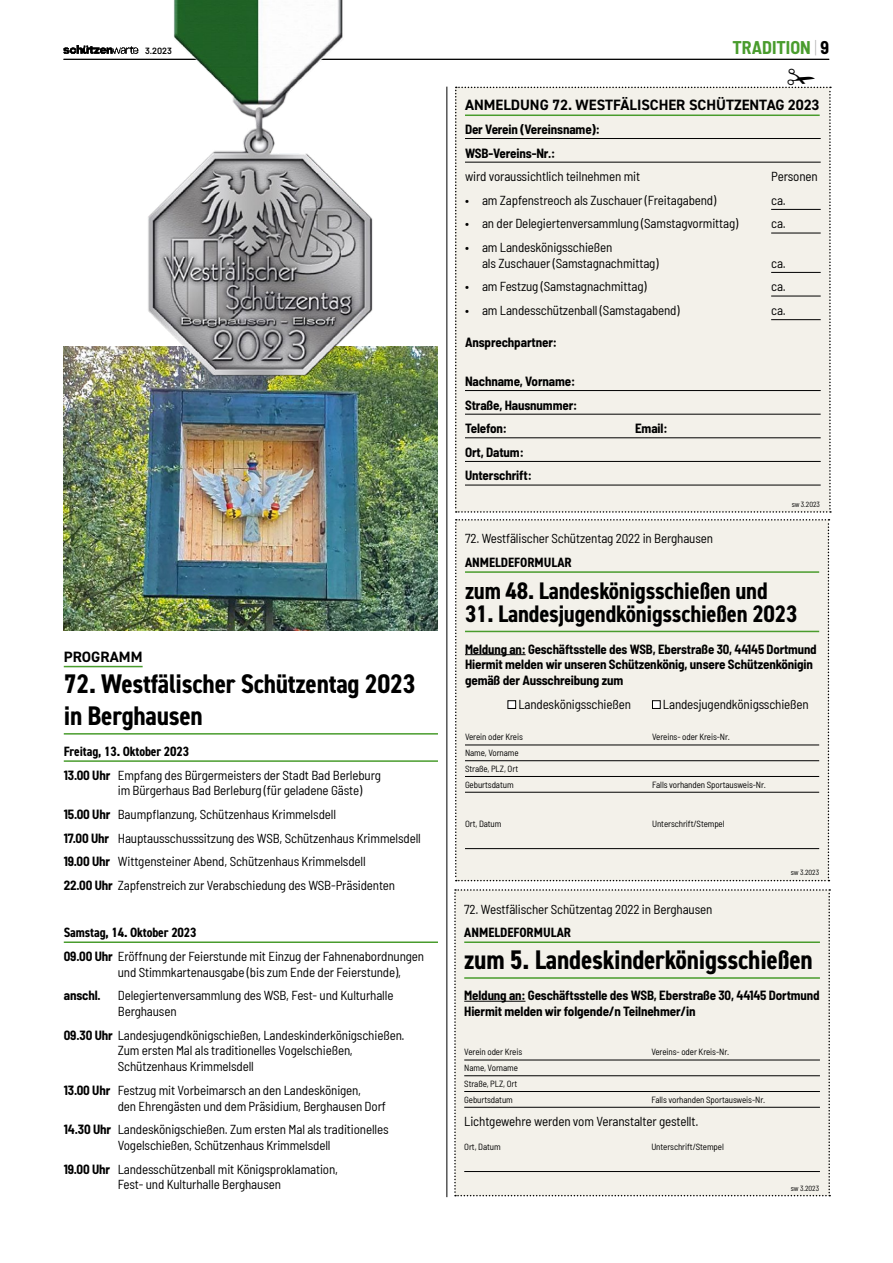
<style>
.page{position:relative;width:893px;height:1263px;background:#fff}
.page>*{position:absolute;margin:0;border:0;box-sizing:border-box;transform-origin:0 0}
.t1{font:700 condensed 27px/31.5px "DIN2014";letter-spacing:-.01em;color:#000}
.t2{font:700 condensed 24px "DIN2014";letter-spacing:-.01em;color:#000}
.t3{font:700 semi-condensed 18px "Barlow";color:#499c2d}
.t4{font:700 15px "DIN2014";color:#000}
.t5{font:700 condensed 13.5px "DIN2014";letter-spacing:-.01em;color:#000}
.t6{font:semi-condensed 13.05px/15.8px "Barlow";letter-spacing:-.01em;color:#000}
.t7{font:700 semi-condensed 13.05px/23.5px "Barlow";letter-spacing:-.01em;color:#000}
.t8{font:semi-condensed 9px/15.8px "Barlow";letter-spacing:-.01em;color:#000;text-align:justify}
.t9{font:600 9px "Barlow";color:#000}
.t10{font:semi-condensed 7.5px "Barlow";letter-spacing:-.01em;color:#000}
.s1{font-weight:200;color:#aaa}
.s2{color:#000}
.s3{font-weight:700}
</style>
<div class="page">
<hr style="left:63px;top:59px;width:766px;height:1px;background:#000">
<img style="left:63px;top:46px;width:71px;height:8px">
<svg style="left:455px;top:519px;width:374px;height:362px;background:#ebe9e2"></svg>
<div style="left:454px;top:889px;width:376px;height:307px;background:#f3f1ea"></div>
<hr style="left:446px;top:87px;width:1px;height:1110px;background:#000">
<hr style="left:64px;top:666px;width:79px;height:1px;background:#499c2d">
<hr style="left:64px;top:733px;width:374px;height:2px;background:#499c2d">
<hr style="left:64px;top:760px;width:374px;height:2px;background:#499c2d">
<hr style="left:64px;top:941px;width:374px;height:2px;background:#499c2d">
<img style="left:64px;top:347px;width:374px;height:283px">
<img style="left:134px;top:0;width:249px;height:387px">
<div style="left:455px;top:86px;width:376px;height:427px;background:#f3f1ea"></div>
<p class="t9" style="left:145px;top:44px;width:28px">3.2023</p>
<h3 class="t3" style="left:732px;top:34px;width:98px">TRADITION <span class="s1">|</span> <span class="s2">9</span></h3>
<p class="t4" style="left:465px;top:95px;width:356px">ANMELDUNG 72. WESTFÄLISCHER SCHÜTZENTAG 2023</p>
<p class="t7" style="left:465px;top:117px;width:136px">Der Verein (Vereinsname):<br>WSB-Vereins-Nr.:</p>
<p class="t6" style="left:465px;top:168px;width:177px">wird voraussichtlich teilnehmen mit</p>
<p class="t6" style="left:771px;top:168px;width:48px">Personen</p>
<p class="t6" style="left:465px;top:191px;width:253px">• am Zapfenstreoch als Zuschauer (Freitagabend)</p>
<p class="t6" style="left:771px;top:191px;width:16px">ca.</p>
<p class="t6" style="left:465px;top:215px;width:275px">• an der Delegiertenversammlung (Samstagvormittag)</p>
<p class="t6" style="left:771px;top:215px;width:16px">ca.</p>
<p class="t6" style="left:482px;top:238px;width:178px;text-indent:-17px">• am Landeskönigsschießen<br>als Zuschauer (Samstagnachmittag)</p>
<p class="t6" style="left:771px;top:254px;width:16px">ca.</p>
<p class="t6" style="left:465px;top:278px;width:183px">• am Festzug (Samstagnachmittag)</p>
<p class="t6" style="left:771px;top:278px;width:16px">ca.</p>
<p class="t6" style="left:465px;top:301px;width:216px">• am Landesschützenball (Samstagabend)</p>
<p class="t6" style="left:771px;top:301px;width:16px">ca.</p>
<p class="t7" style="left:465px;top:329px;width:94px">Ansprechpartner:</p>
<p class="t7" style="left:465px;top:369px;width:114px">Nachname, Vorname:<br>Straße, Hausnummer:<br>Telefon:</p>
<p class="t7" style="left:635px;top:416px;width:34px">Email:</p>
<p class="t4" style="left:64px;top:646px;width:80px">PROGRAMM</p>
<h1 class="t1" style="left:64px;top:668px;width:353px">72. Westfälischer Schützentag 2023 in Berghausen</h1>
<p class="t5" style="left:64px;top:742px;width:127px">Freitag, 13. Oktober 2023</p>
<p class="t6" style="left:118px;top:766px;width:265px;text-indent:-54px"><span class="s3">13.00 Uhr</span> Empfang des Bürgermeisters der Stadt Bad Berleburg im Bürgerhaus Bad Berleburg (für geladene Gäste)</p>
<p class="t6" style="left:64px;top:802px;width:359px;line-height:23.5px"><span class="s3">15.00 Uhr</span> Baumpflanzung, Schützenhaus Krimmelsdell<br><span class="s3">17.00 Uhr</span> Hauptausschusssitzung des WSB, Schützenhaus Krimmelsdell <span class="s3">19.00 Uhr</span> Wittgensteiner Abend, Schützenhaus Krimmelsdell<br><span class="s3">22.00 Uhr</span> Zapfenstreich zur Verabschiedung des WSB-Präsidenten</p>
<p class="t5" style="left:64px;top:923px;width:134px">Samstag, 14. Oktober 2023</p>
<p class="t6" style="left:118px;top:947px;width:308px;text-indent:-54px"><span class="s3">09.00 Uhr</span> Eröffnung der Feierstunde mit Einzug der Fahnenabordnungen und Stimmkartenausgabe (bis zum Ende der Feierstunde),</p>
<p class="t7" style="left:64px;top:983px;width:39px">anschl.</p>
<p class="t6" style="left:118px;top:987px;width:277px">Delegiertenversammlung des WSB, Fest- und Kulturhalle<br>Berghausen</p>
<p class="t6" style="left:118px;top:1026px;width:288px;text-indent:-54px"><span class="s3">09.30 Uhr</span> Landesjugendkönigschießen, Landeskinderkönigschießen.<br>Zum ersten Mal als traditionelles Vogelschießen,<br>Schützenhaus Krimmelsdell</p>
<p class="t6" style="left:118px;top:1081px;width:270px;text-indent:-54px"><span class="s3">13.00 Uhr</span> Festzug mit Vorbeimarsch an den Landeskönigen,<br>den Ehrengästen und dem Präsidium, Berghausen Dorf</p>
<p class="t6" style="left:64px;top:1120px;width:326px;text-align:center"><span class="s3">14.30 Uhr</span> Landeskönigschießen. Zum ersten Mal als traditionelles<br>Vogelschießen, Schützenhaus Krimmelsdell</p>
<p class="t6" style="left:64px;top:1160px;width:276px;text-align:center"><span class="s3">19.00 Uhr</span> Landesschützenball mit Königsproklamation,<br>Fest- und Kulturhalle Berghausen</p>
<p class="t7" style="left:465px;top:439px;width:68px">Ort, Datum:<br>Unterschrift:</p>
<p class="t10" style="left:792px;top:499px;width:30px">sw 3.2023</p>
<p class="t6" style="left:465px;top:530px;width:250px">72. Westfälischer Schützentag 2022 in Berghausen</p>
<p class="t5" style="left:465px;top:553px;width:108px">ANMELDEFORMULAR</p>
<h2 class="t2" style="left:465px;top:574px;width:304px">zum 48. Landeskönigsschießen und</h2>
<h2 class="t2" style="left:465px;top:598px;width:334px">31. Landesjugendkönigsschießen 2023</h2>
<p class="t7" style="left:465px;top:640px;width:353px;line-height:15.8px">Meldung an: Geschäftsstelle des WSB, Eberstraße 30, 44145 Dortmund<br>Hiermit melden wir unseren Schützenkönig, unsere Schützenkönigin gemäß der Ausschreibung zum</p>
<p class="t6" style="left:518px;top:695px;width:114px">Landeskönigsschießen</p>
<p class="t6" style="left:663px;top:695px;width:147px">Landesjugendkönigsschießen</p>
<p class="t8" style="left:465px;top:728px;width:59px">Verein oder Kreis</p>
<p class="t8" style="left:652px;top:728px;width:79px">Vereins- oder Kreis-Nr.</p>
<p class="t8" style="left:465px;top:744px;width:55px">Name, Vorname Straße, PLZ, Ort Geburtsdatum</p>
<p class="t8" style="left:652px;top:776px;width:115px">Falls vorhanden Sportausweis-Nr.</p>
<p class="t8" style="left:465px;top:815px;width:38px">Ort, Datum</p>
<p class="t8" style="left:652px;top:815px;width:74px">Unterschrift/Stempel</p>
<p class="t10" style="left:791px;top:866px;width:30px">sw 3.2023</p>
<p class="t6" style="left:464px;top:900px;width:250px">72. Westfälischer Schützentag 2022 in Berghausen</p>
<p class="t5" style="left:464px;top:923px;width:108px">ANMELDEFORMULAR</p>
<h1 class="t1" style="left:464px;top:943px;width:350px">zum 5. Landeskinderkönigsschießen</h1>
<p class="t7" style="left:464px;top:987px;width:357px;line-height:15.8px">Meldung an: Geschäftsstelle des WSB, Eberstraße 30, 44145 Dortmund<br>Hiermit melden wir folgende/n Teilnehmer/in</p>
<p class="t8" style="left:464px;top:1043px;width:59px">Verein oder Kreis</p>
<p class="t8" style="left:651px;top:1043px;width:79px">Vereins- oder Kreis-Nr.</p>
<p class="t8" style="left:464px;top:1059px;width:55px">Name, Vorname Straße, PLZ, Ort Geburtsdatum</p>
<p class="t8" style="left:651px;top:1091px;width:115px">Falls vorhanden Sportausweis-Nr.</p>
<p class="t6" style="left:464px;top:1113px;width:236px">Lichtgewehre werden vom Veranstalter gestellt.</p>
<p class="t8" style="left:464px;top:1138px;width:38px">Ort, Datum</p>
<p class="t8" style="left:651px;top:1138px;width:74px">Unterschrift/Stempel</p>
<p class="t10" style="left:791px;top:1183px;width:30px">sw 3.2023</p>
</div>
